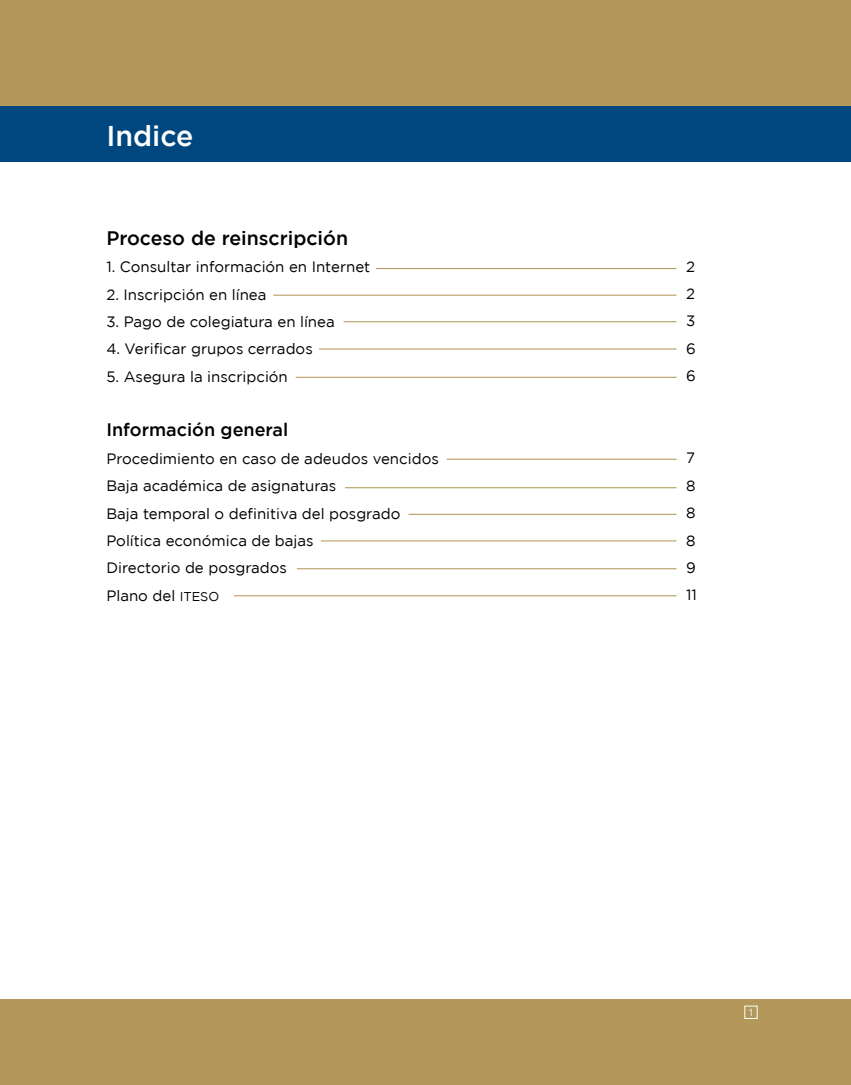
<style>
.page{position:relative;width:851px;height:1085px;background:#fff}
.page>*{position:absolute;margin:0;border:0;box-sizing:border-box;transform-origin:0 0}
.t1{font:500 28.5px "Gotham";color:#fff}
.t2{font:500 19.5px "Gotham";color:#000}
.t3{font:500 18px "Gotham";color:#000}
.t4{font:15px/27.3px "Gotham";color:#000;text-align:justify}
.t5{font:300 10.5px "Helvetica Neue";color:#fff}
.s1{font-size:12.75px}
</style>
<div class="page">
<hr style="left:850px;top:107px;width:1px;height:55px;background:#00467f">
<div style="left:0;top:999px;width:850px;height:85px;background:#b4975a"></div>
<div style="left:0;top:0;width:850px;height:107px;background:#b4975a"></div>
<div style="left:744px;top:1005px;width:13px;height:13px;border:1px solid #fff"></div>
<div style="left:0;top:107px;width:850px;height:55px;background:#00467f"></div>
<hr style="left:376px;top:268px;width:300px;height:1px;background:#b4975a">
<hr style="left:273px;top:294px;width:403px;height:2px;background:#b4975a">
<hr style="left:343px;top:321px;width:333px;height:1px;background:#b4975a">
<hr style="left:319px;top:348px;width:357px;height:1px;background:#b4975a">
<hr style="left:345px;top:487px;width:331px;height:1px;background:#b4975a">
<hr style="left:408px;top:513px;width:268px;height:2px;background:#b4975a">
<hr style="left:321px;top:540px;width:355px;height:1px;background:#b4975a">
<hr style="left:297px;top:568px;width:379px;height:1px;background:#b4975a">
<hr style="left:234px;top:595px;width:442px;height:1px;background:#b4975a">
<hr style="left:296px;top:377px;width:380px;height:1px;background:#b4975a">
<hr style="left:446px;top:458px;width:230px;height:1px;background:#b4975a">
<h1 class="t1" style="left:106px;top:119px;width:89px">Indice</h1>
<h2 class="t2" style="left:106px;top:227px;width:243px">Proceso de reinscripción</h2>
<p class="t4" style="left:106px;top:253px;width:265px">1. Consultar información en Internet</p>
<p class="t4" style="left:106px;top:280px;width:162px">2. Inscripción en línea</p>
<p class="t4" style="left:106px;top:307px;width:230px">3. Pago de colegiatura en línea</p>
<p class="t4" style="left:106px;top:335px;width:208px">4. Verificar grupos cerrados</p>
<p class="t4" style="left:106px;top:362px;width:183px">5. Asegura la inscripción</p>
<p class="t3" style="left:106px;top:420px;width:183px">Información general</p>
<p class="t4" style="left:106px;top:444px;width:334px;text-align:left">Procedimiento en caso de adeudos vencidos<br>Baja académica de asignaturas<br>Baja temporal o definitiva del posgrado<br>Política económica de bajas<br>Directorio de posgrados<br>Plano del <span class="s1">ITESO</span></p>
<p class="t4" style="left:686px;top:252px;width:11px">2<br>2<br>3<br>6<br>6</p>
<p class="t4" style="left:686px;top:444px;width:12px">7<br>8<br>8<br>8<br>9<br>11</p>
<p class="t5" style="left:748px;top:1003px;width:7px">1</p>
</div>
